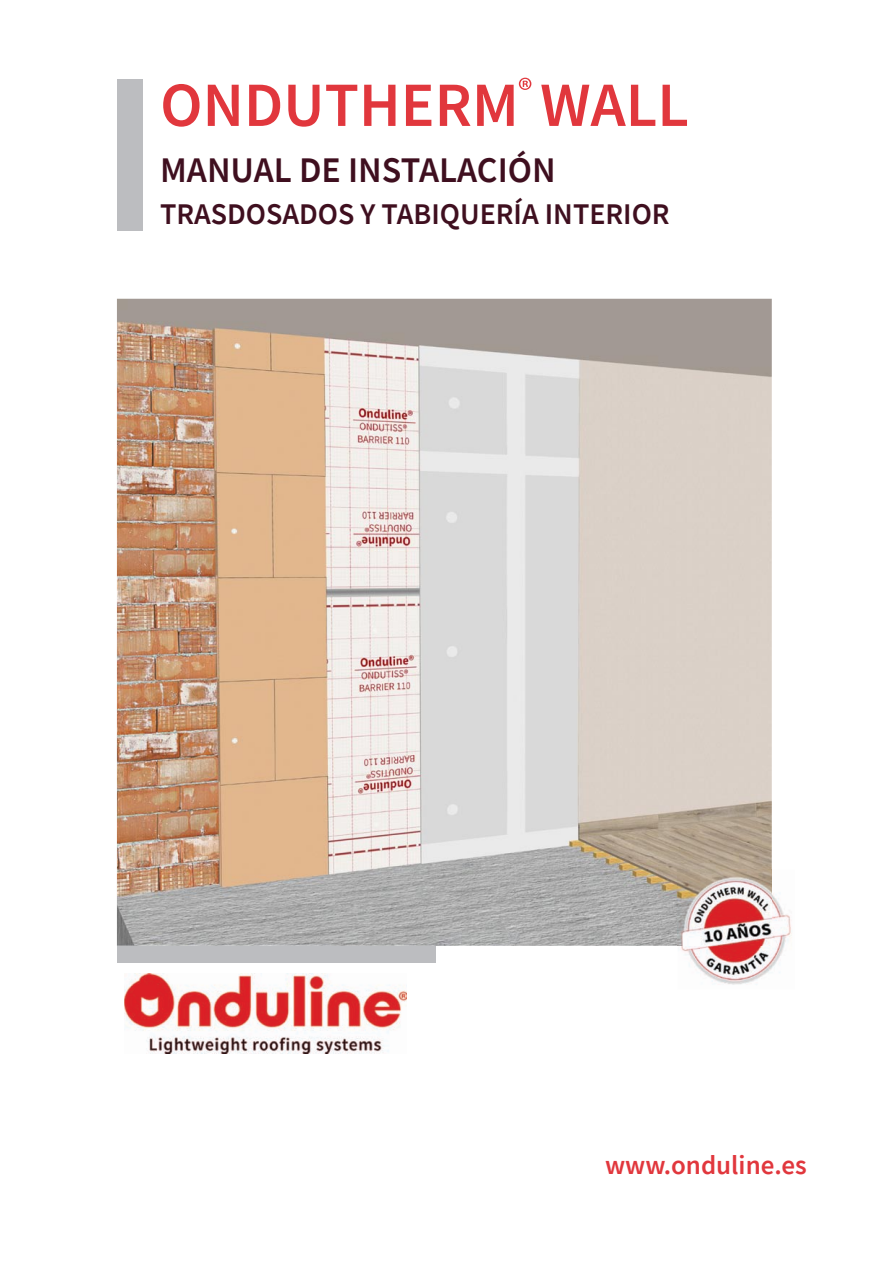
<style>
.page{position:relative;width:893px;height:1263px;background:#fff}
.page>*{position:absolute;margin:0;border:0;box-sizing:border-box;transform-origin:0 0}
.t1{font:600 63px "Source Sans Pro";color:#e1373d}
.t2{font:600 36px "Source Sans Pro";color:#3f0f1f}
.t3{font:600 30px "Source Sans Pro";color:#3f0f1f}
.t4{font:600 27px "Source Sans Pro";color:#e1373d}
</style>
<div class="page">
<svg style="left:519px;top:78px;width:12px;height:12px"></svg>
<div style="left:117px;top:79px;width:25px;height:151px;background:#bcbdc0"></div>
<img style="left:124px;top:974px;width:283px;height:79px">
<div style="left:117px;top:946px;width:318px;height:16px;background:#bcbdc0"></div>
<img style="left:117px;top:299px;width:655px;height:647px">
<img style="left:681px;top:893px;width:111px;height:92px">
<img style="left:678px;top:870px;width:94px;height:76px">
<h1 class="t1" style="left:160px;top:64px;width:530px">ONDUTHERM WALL</h1>
<p class="t2" style="left:160px;top:147px;width:397px">MANUAL DE INSTALACIÓN</p>
<p class="t3" style="left:160px;top:195px;width:511px">TRASDOSADOS Y TABIQUERÍA INTERIOR</p>
<p class="t4" style="left:605px;top:1147px;width:203px">www.onduline.es</p>
</div>
